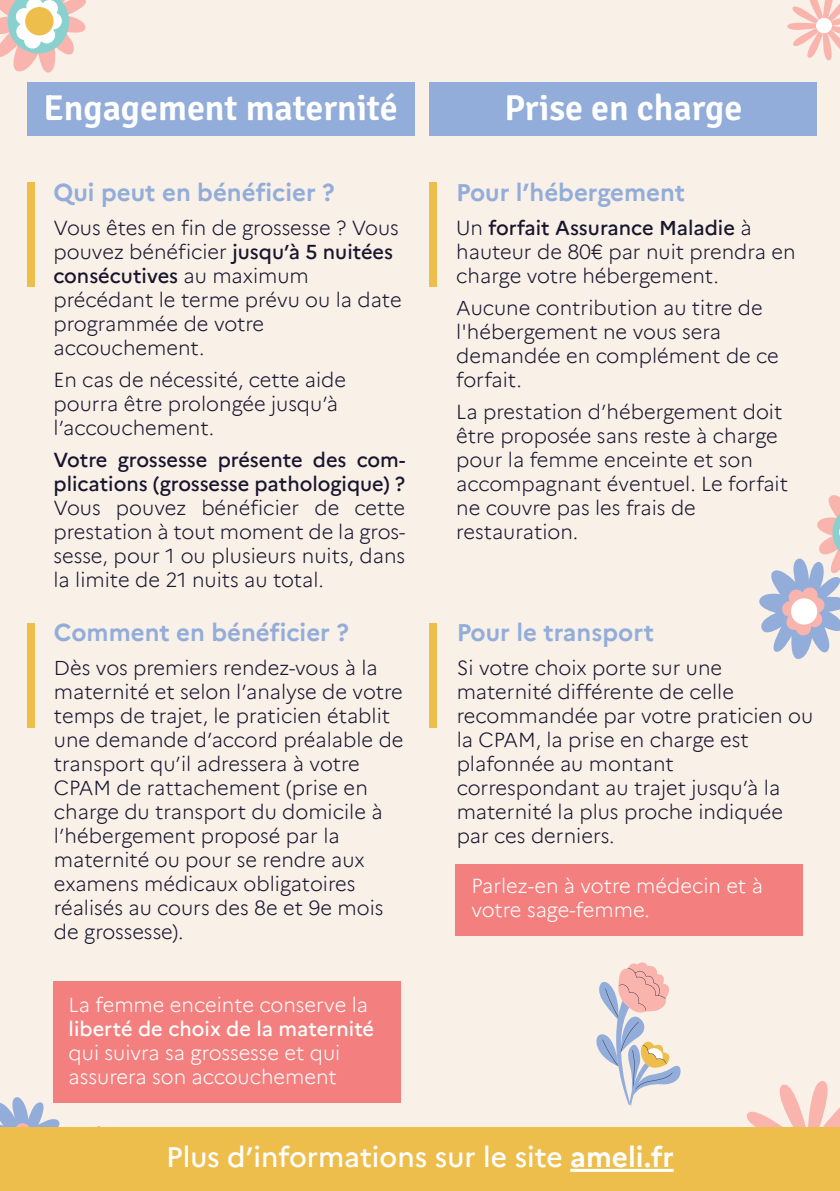
<style>
.page{position:relative;width:840px;height:1191px;background:#fff}
.page>*{position:absolute;margin:0;border:0;box-sizing:border-box;transform-origin:0 0}
.t1{font:300 36px "Signika";color:#fff}
.t2{font:500 28px "Marianne";color:#fff}
.t3{font:700 24px "Marianne";color:#92add9}
.t4{font:300 20px/24px "Marianne";color:#18162e}
.t5{font:300 20px/24px "Marianne";color:#fff}
.t6{font:500 20px/24px "Marianne";letter-spacing:-.005em;color:#18162e}
.t7{font:500 20px "Marianne";color:#fff}
.s1{font-weight:500}
.s2{font-weight:700}
</style>
<div class="page">
<div style="left:0;top:0;width:839px;height:1191px;background:#f9f0e8"></div>
<div style="left:27px;top:183px;width:7px;height:104px;background:#eebe4d"></div>
<div style="left:27px;top:623px;width:7px;height:105px;background:#eebe4d"></div>
<div style="left:27px;top:83px;width:387px;height:53px;background:#92add9"></div>
<div style="left:53px;top:981px;width:347px;height:121px;background:#f37f7f"></div>
<div style="left:429px;top:183px;width:8px;height:104px;background:#eebe4d"></div>
<div style="left:429px;top:623px;width:8px;height:105px;background:#eebe4d"></div>
<div style="left:429px;top:83px;width:387px;height:53px;background:#92add9"></div>
<div style="left:455px;top:864px;width:347px;height:72px;background:#f37f7f"></div>
<svg style="left:747px;top:1081px;width:92px;height:46px"></svg>
<svg style="left:0;top:1097px;width:140px;height:30px"></svg>
<svg style="left:759px;top:495px;width:80px;height:164px"></svg>
<svg style="left:0;top:0;width:86px;height:73px"></svg>
<div style="left:25px;top:7px;width:29px;height:28px;background:#eebe4d;border-radius:50%"></div>
<svg style="left:787px;top:0;width:52px;height:61px"></svg>
<div style="left:815px;top:18px;width:16px;height:16px;background:#fff;border-radius:50%"></div>
<svg style="left:596px;top:962px;width:85px;height:144px"></svg>
<div style="left:0;top:1127px;width:839px;height:64px;background:#eebe4d"></div>
<hr style="left:570px;top:1168px;width:103px;height:3px;background:#fff">
<h1 class="t1" style="left:43px;top:82px;width:355px">Engagement maternité</h1>
<p class="t3" style="left:53px;top:173px;width:282px">Qui peut en bénéficier ?</p>
<p class="t4" style="left:53px;top:214px;width:349px">Vous êtes en fin de grossesse ? Vous pouvez bénéficier <span class="s1">jusqu’à 5 nuitées consécutives</span> au maximum précédant le terme prévu ou la date programmée de votre accouchement.</p>
<p class="t4" style="left:53px;top:366px;width:294px">En cas de nécessité, cette aide pourra être prolongée jusqu’à l’accouchement.</p>
<p class="t6" style="left:53px;top:446px;width:353px">Votre grossesse présente des com&shy;plications (grossesse pathologique) ?</p>
<p class="t4" style="left:53px;top:494px;width:353px;text-align:justify">Vous pouvez bénéficier de cette prestation à tout moment de la gros&shy;sesse, pour 1 ou plusieurs nuits, dans la limite de 21 nuits au total.</p>
<p class="t3" style="left:54px;top:614px;width:296px">Comment en bénéficier ?</p>
<p class="t4" style="left:54px;top:654px;width:351px">Dès vos premiers rendez-vous à la maternité et selon l’analyse de votre temps de trajet, le praticien établit une demande d’accord préalable de transport qu’il adressera à votre<br>CPAM de rattachement (prise en charge du transport du domicile à l’hébergement proposé par la maternité ou pour se rendre aux examens médicaux obligatoires réalisés au cours des 8e et 9e mois de grossesse).</p>
<p class="t5" style="left:69px;top:991px;width:301px">La femme enceinte conserve la</p>
<p class="t7" style="left:69px;top:1013px;width:307px">liberté de choix de la maternité</p>
<p class="t5" style="left:69px;top:1039px;width:273px">qui suivra sa grossesse et qui assurera son accouchement</p>
<h1 class="t1" style="left:504px;top:82px;width:239px">Prise en charge</h1>
<p class="t3" style="left:456px;top:173px;width:230px">Pour l’hébergement</p>
<p class="t4" style="left:456px;top:214px;width:341px">Un <span class="s1">forfait Assurance Maladie</span> à hauteur de 80€ par nuit prendra en charge votre hébergement.</p>
<p class="t4" style="left:456px;top:294px;width:324px">Aucune contribution au titre de l'hébergement ne vous sera demandée en complément de ce forfait.</p>
<p class="t4" style="left:456px;top:398px;width:333px">La prestation d’hébergement doit être proposée sans reste à charge pour la femme enceinte et son accompagnant éventuel. Le forfait ne couvre pas les frais de restauration.</p>
<p class="t3" style="left:456px;top:614px;width:199px">Pour le transport</p>
<p class="t4" style="left:456px;top:654px;width:358px">Si votre choix porte sur une maternité différente de celle recommandée par votre praticien ou la CPAM, la prise en charge est plafonnée au montant correspondant au trajet jusqu’à la maternité la plus proche indiquée par ces derniers.</p>
<p class="t5" style="left:471px;top:872px;width:293px">Parlez-en à votre médecin et à votre sage-femme.</p>
<h2 class="t2" style="left:166px;top:1135px;width:508px">Plus d’informations sur le site <span class="s2">ameli.fr</span></h2>
</div>
